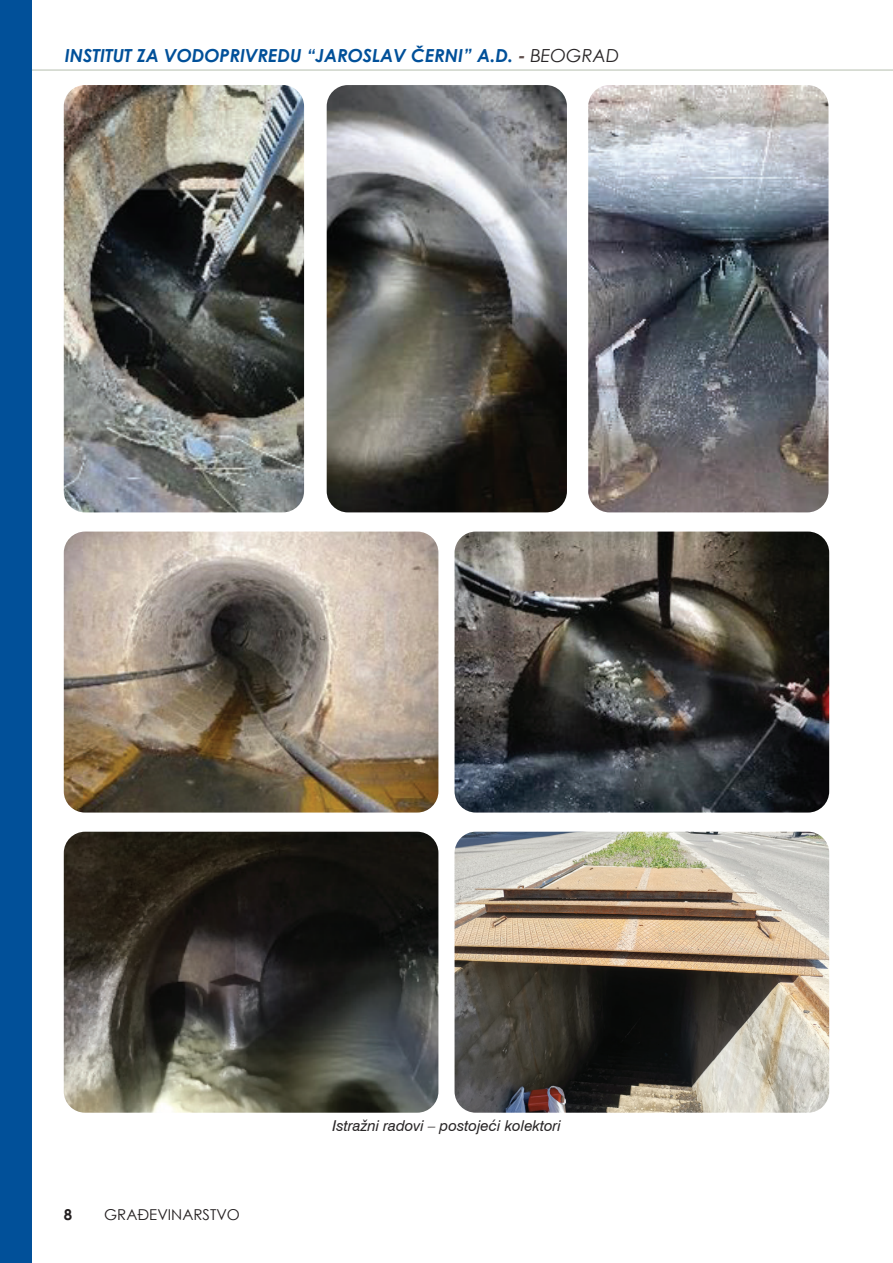
<style>
.page{position:relative;width:893px;height:1263px;background:#fff}
.page>*{position:absolute;margin:0;border:0;box-sizing:border-box;transform-origin:0 0}
.t1{font:italic 700 18px "Century Gothic";color:#015099}
.t2{font:italic 15px "Swiss 721 BT";color:#282526}
.t3{font:15px "Century Gothic";color:#231f20}
.t4{font:700 15px "Century Gothic";color:#231f20}
.s1{color:#61514e}
.s2{font-weight:400;color:#282526}
</style>
<div class="page">
<hr style="left:0;top:70px;width:893px;height:1px;background:#b5beae">
<img style="left:64px;top:85px;width:240px;height:427px">
<img style="left:327px;top:85px;width:240px;height:427px">
<img style="left:588px;top:85px;width:240px;height:427px">
<img style="left:64px;top:531px;width:374px;height:281px">
<img style="left:64px;top:832px;width:374px;height:281px">
<img style="left:455px;top:531px;width:374px;height:281px">
<img style="left:455px;top:832px;width:374px;height:281px">
<div style="left:0;top:0;width:32px;height:1263px;background:#015099"></div>
<p class="t1" style="left:65px;top:42px;width:556px">INSTITUT ZA VODOPRIVREDU “JAROSLAV ČERNI” A.D. <span class="s1">-</span> <span class="s2">BEOGRAD</span></p>
<p class="t4" style="left:64px;top:1203px;width:10px">8</p>
<p class="t3" style="left:104px;top:1204px;width:137px">GRAĐEVINARSTVO</p>
<p class="t2" style="left:333px;top:1117px;width:230px">Istražni radovi – postojeći kolektori</p>
</div>
